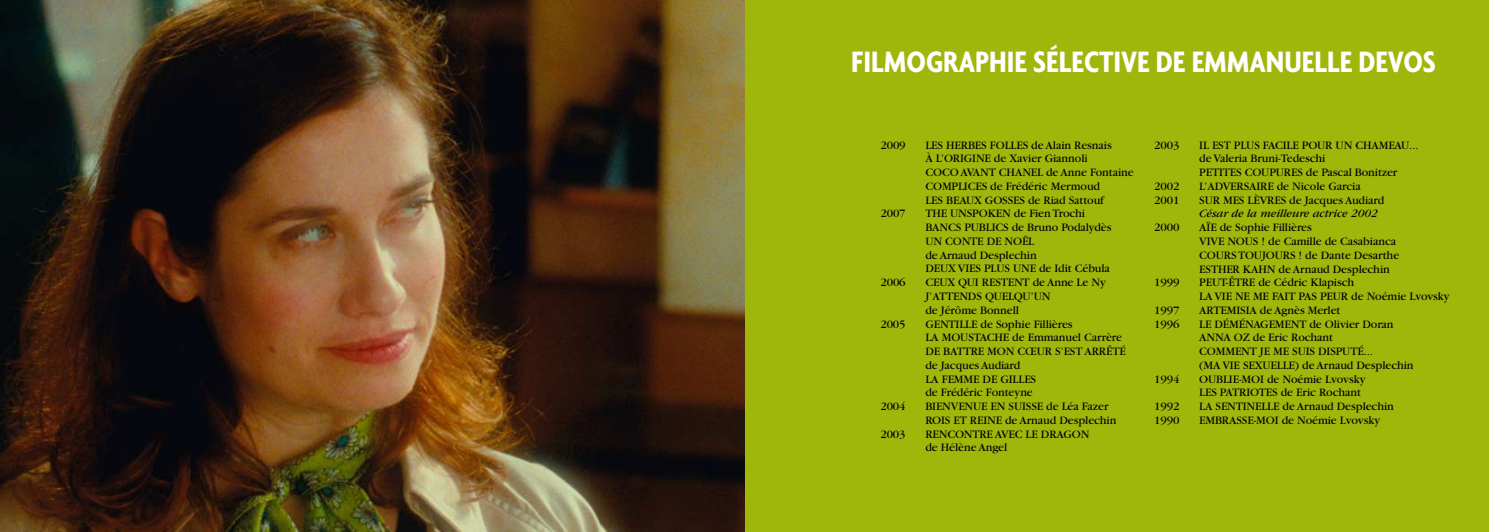
<style>
.page{position:relative;width:1489px;height:532px;background:#fff}
.page>*{position:absolute;margin:0;border:0;box-sizing:border-box;transform-origin:0 0}
.t1{font:700 condensed 31.88px "Agenda";color:#fff}
.t2{font:11.88px/13.8px "Garamond";color:#000}
.t3{font:italic 11.88px "Garamond";color:#000}
</style>
<div class="page">
<div style="left:0;top:0;width:1488px;height:531px;background:#9fb70b"></div>
<img style="left:0;top:0;width:744px;height:531px">
<h1 class="t1" style="left:851px;top:43px;width:586px">FILMOGRAPHIE SÉLECTIVE DE EMMANUELLE DEVOS</h1>
<p class="t2" style="left:880px;top:138px;width:27px">2009</p>
<p class="t2" style="left:925px;top:138px;width:210px">LES HERBES FOLLES de Alain Resnais<br>À L’ORIGINE de Xavier Giannoli<br>COCO AVANT CHANEL de Anne Fontaine<br>COMPLICES de Frédéric Mermoud<br>LES BEAUX GOSSES de Riad Sattouf</p>
<p class="t2" style="left:880px;top:207px;width:27px">2007</p>
<p class="t2" style="left:925px;top:207px;width:188px">THE UNSPOKEN de Fien Trochi<br>BANCS PUBLICS de Bruno Podalydès<br>UN CONTE DE NOËL<br>de Arnaud Desplechin<br>DEUX VIES PLUS UNE de Idit Cébula</p>
<p class="t2" style="left:880px;top:276px;width:27px">2006</p>
<p class="t2" style="left:925px;top:276px;width:182px">CEUX QUI RESTENT de Anne Le Ny<br>J’ATTENDS QUELQU’UN<br>de Jérôme Bonnell</p>
<p class="t2" style="left:880px;top:317px;width:27px">2005</p>
<p class="t2" style="left:925px;top:317px;width:202px">GENTILLE de Sophie Fillières<br>LA MOUSTACHE de Emmanuel Carrère<br>DE BATTRE MON CŒUR S’EST ARRÊTÉ de Jacques Audiard<br>LA FEMME DE GILLES<br>de Frédéric Fonteyne</p>
<p class="t2" style="left:880px;top:399px;width:27px">2004</p>
<p class="t2" style="left:925px;top:399px;width:193px">BIENVENUE EN SUISSE de Léa Fazer<br>ROIS ET REINE de Arnaud Desplechin</p>
<p class="t2" style="left:880px;top:427px;width:27px">2003</p>
<p class="t2" style="left:925px;top:427px;width:165px">RENCONTRE AVEC LE DRAGON de Hélène Angel</p>
<p class="t2" style="left:1154px;top:138px;width:27px">2003</p>
<p class="t2" style="left:1199px;top:138px;width:221px">IL EST PLUS FACILE POUR UN CHAMEAU... de Valeria Bruni-Tedeschi<br>PETITES COUPURES de Pascal Bonitzer</p>
<p class="t2" style="left:1154px;top:179px;width:27px">2002</p>
<p class="t2" style="left:1199px;top:179px;width:163px">L’ADVERSAIRE de Nicole Garcia</p>
<p class="t2" style="left:1154px;top:193px;width:27px">2001</p>
<p class="t2" style="left:1199px;top:193px;width:187px">SUR MES LÈVRES de Jacques Audiard</p>
<p class="t3" style="left:1199px;top:207px;width:180px">César de la meilleure actrice 2002</p>
<p class="t2" style="left:1154px;top:221px;width:27px">2000</p>
<p class="t2" style="left:1199px;top:221px;width:202px">AÏE de Sophie Fillières<br>VIVE NOUS ! de Camille de Casabianca<br>COURS TOUJOURS ! de Dante Desarthe<br>ESTHER KAHN de Arnaud Desplechin</p>
<p class="t2" style="left:1154px;top:276px;width:27px">1999</p>
<p class="t2" style="left:1199px;top:276px;width:252px">PEUT-ÊTRE de Cédric Klapisch<br>LA VIE NE ME FAIT PAS PEUR de Noémie Lvovsky</p>
<p class="t2" style="left:1154px;top:303px;width:27px">1997</p>
<p class="t2" style="left:1199px;top:303px;width:143px">ARTEMISIA de Agnès Merlet</p>
<p class="t2" style="left:1154px;top:317px;width:27px">1996</p>
<p class="t2" style="left:1199px;top:317px;width:216px">LE DÉMÉNAGEMENT de Olivier Doran<br>ANNA OZ de Eric Rochant<br>COMMENT JE ME SUIS DISPUTÉ...<br>(MA VIE SEXUELLE) de Arnaud Desplechin</p>
<p class="t2" style="left:1154px;top:372px;width:27px">1994</p>
<p class="t2" style="left:1199px;top:372px;width:168px">OUBLIE-MOI de Noémie Lvovsky<br>LES PATRIOTES de Eric Rochant</p>
<p class="t2" style="left:1154px;top:399px;width:27px">1992</p>
<p class="t2" style="left:1199px;top:399px;width:196px">LA SENTINELLE de Arnaud Desplechin</p>
<p class="t2" style="left:1154px;top:413px;width:27px">1990</p>
<p class="t2" style="left:1199px;top:413px;width:182px">EMBRASSE-MOI de Noémie Lvovsky</p>
</div>
